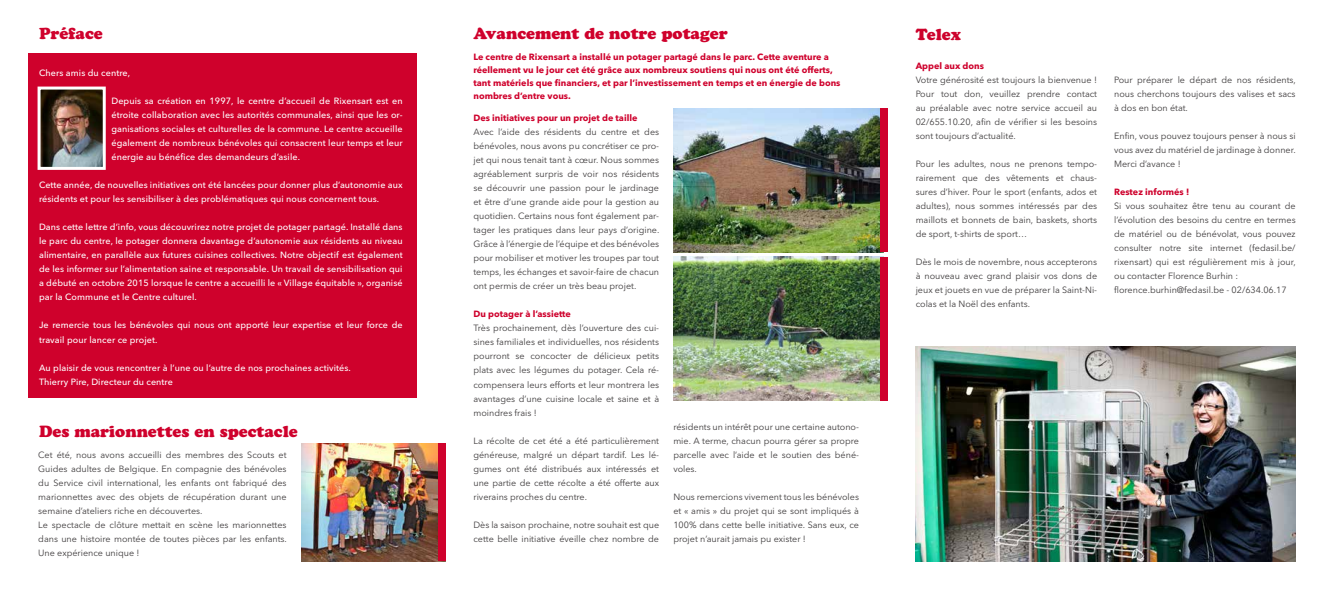
<style>
.page{position:relative;width:1324px;height:596px;background:#fff}
.page>*{position:absolute;margin:0;border:0;box-sizing:border-box;transform-origin:0 0}
.t1{font:16px "Cooper Black Std";color:#cf012c}
.t2{font:16px "Cooper Black Std";color:#cd022c}
.t3{font:9px/14px "Avenir Next LT Pro";color:#3e3b3c;text-align:justify}
.t4{font:500 9px/14px "Avenir Next LT Pro";letter-spacing:.01em;color:#fff}
.t5{font:700 9px/13px "Avenir Next LT Pro";color:#cf012c}
.t6{font:700 9px "Avenir Next LT Pro";color:#ce012c}
</style>
<div class="page">
<div style="left:28px;top:54px;width:389px;height:344px;background:#cf012c"></div>
<img style="left:673px;top:108px;width:207px;height:144px">
<div style="left:880px;top:108px;width:7px;height:144px;background:#cf012c"></div>
<img style="left:301px;top:443px;width:137px;height:117px">
<img style="left:42px;top:90px;width:60px;height:76px">
<div style="left:38px;top:86px;width:68px;height:84px;border:3px solid #fff"></div>
<div style="left:438px;top:443px;width:7px;height:117px;background:#cf012c"></div>
<img style="left:673px;top:256px;width:207px;height:144px">
<div style="left:880px;top:256px;width:7px;height:144px;background:#cf012c"></div>
<img style="left:916px;top:346px;width:379px;height:214px">
<h1 class="t1" style="left:39px;top:24px;width:65px">Préface</h1>
<h1 class="t1" style="left:473px;top:24px;width:256px">Avancement de notre potager</h1>
<p class="t5" style="left:473px;top:50px;width:368px">Le centre de Rixensart a installé un potager partagé dans le parc. Cette aventure a réellement vu le jour cet été grâce aux nombreux soutiens qui nous ont été offerts, tant matériels que financiers, et par l’investissement en temps et en énergie de bons nombres d’entre vous.</p>
<p class="t6" style="left:473px;top:112px;width:165px">Des initiatives pour un projet de taille</p>
<p class="t3" style="left:473px;top:125px;width:187px">Avec l’aide des résidents du centre et des bénévoles, nous avons pu concrétiser ce pro&shy;jet qui nous tenait tant à cœur. Nous sommes agréablement surpris de voir nos résidents se découvrir une passion pour le jardinage et être d’une grande aide pour la gestion au quotidien. Certains nous font également par&shy;tager les pratiques dans leur pays d’origine.<br>Grâce à l’énergie de l’équipe et des bénévoles pour mobiliser et motiver les troupes par tout temps, les échanges et savoir-faire de chacun ont permis de créer un très beau projet.</p>
<p class="t6" style="left:473px;top:308px;width:99px">Du potager à l’assiette</p>
<p class="t3" style="left:473px;top:321px;width:187px">Très prochainement, dès l’ouverture des cui&shy;sines familiales et individuelles, nos résidents pourront se concocter de délicieux petits plats avec les légumes du potager. Cela ré&shy;compensera leurs efforts et leur montrera les avantages d’une cuisine locale et saine et à moindres frais !</p>
<p class="t3" style="left:473px;top:433px;width:187px">La récolte de cet été a été particulièrement généreuse, malgré un départ tardif. Les lé&shy;gumes ont été distribués aux intéressés et une partie de cette récolte a été offerte aux riverains proches du centre.</p>
<p class="t3" style="left:473px;top:517px;width:187px">Dès la saison prochaine, notre souhait est que cette belle initiative éveille chez nombre de</p>
<p class="t4" style="left:39px;top:66px;width:93px">Chers amis du centre,</p>
<p class="t4" style="left:111px;top:94px;width:293px;text-align:justify">Depuis sa création en 1997, le centre d’accueil de Rixensart est en étroite collaboration avec les autorités communales, ainsi que les or&shy;ganisations sociales et culturelles de la commune. Le centre accueille également de nombreux bénévoles qui consacrent leur temps et leur énergie au bénéfice des demandeurs d’asile.</p>
<p class="t4" style="left:39px;top:178px;width:365px">Cette année, de nouvelles initiatives ont été lancées pour donner plus d’autonomie aux résidents et pour les sensibiliser à des problématiques qui nous concernent tous.</p>
<p class="t4" style="left:39px;top:220px;width:365px;text-align:justify">Dans cette lettre d’info, vous découvrirez notre projet de potager partagé. Installé dans le parc du centre, le potager donnera davantage d’autonomie aux résidents au niveau alimentaire, en parallèle aux futures cuisines collectives. Notre objectif est également de les informer sur l’alimentation saine et responsable. Un travail de sensibilisation qui a débuté en octobre 2015 lorsque le centre a accueilli le « Village équitable », organisé par la Commune et le Centre culturel.</p>
<p class="t4" style="left:39px;top:318px;width:365px">Je remercie tous les bénévoles qui nous ont apporté leur expertise et leur force de travail pour lancer ce projet.</p>
<p class="t4" style="left:39px;top:360px;width:313px">Au plaisir de vous rencontrer à l’une ou l’autre de nos prochaines activités.<br>Thierry Pire, Directeur du centre</p>
<p class="t3" style="left:673px;top:419px;width:187px">résidents un intérêt pour une certaine autono&shy;mie. A terme, chacun pourra gérer sa propre parcelle avec l’aide et le soutien des béné&shy;voles.</p>
<p class="t3" style="left:673px;top:489px;width:187px">Nous remercions vivement tous les bénévoles et « amis » du projet qui se sont impliqués à 100% dans cette belle initiative. Sans eux, ce projet n’aurait jamais pu exister !</p>
<h1 class="t1" style="left:39px;top:421px;width:260px">Des marionnettes en spectacle</h1>
<p class="t3" style="left:38px;top:447px;width:250px;text-align:left">Cet été, nous avons accueilli des membres des Scouts et Guides adultes de Belgique. En compagnie des bénévoles du Service civil international, les enfants ont fabriqué des marionnettes avec des objets de récupération durant une semaine d’ateliers riche en découvertes.<br>Le spectacle de clôture mettait en scène les marionnettes dans une histoire montée de toutes pièces par les enfants.<br>Une expérience unique !</p>
<h1 class="t2" style="left:916px;top:24px;width:47px">Telex</h1>
<p class="t6" style="left:916px;top:60px;width:70px">Appel aux dons</p>
<p class="t3" style="left:916px;top:73px;width:183px">Votre générosité est toujours la bienvenue !<br>Pour tout don, veuillez prendre contact au préalable avec notre service accueil au 02/655.10.20, afin de vérifier si les besoins sont toujours d’actualité.</p>
<p class="t3" style="left:916px;top:157px;width:183px">Pour les adultes, nous ne prenons tempo&shy;rairement que des vêtements et chaus&shy;sures d’hiver. Pour le sport (enfants, ados et adultes), nous sommes intéressés par des maillots et bonnets de bain, baskets, shorts de sport, t-shirts de sport…</p>
<p class="t3" style="left:916px;top:255px;width:183px">Dès le mois de novembre, nous accepterons à nouveau avec grand plaisir vos dons de jeux et jouets en vue de préparer la Saint-Ni&shy;colas et la Noël des enfants.</p>
<p class="t3" style="left:1114px;top:73px;width:183px">Pour préparer le départ de nos résidents, nous cherchons toujours des valises et sacs à dos en bon état.</p>
<p class="t3" style="left:1114px;top:129px;width:183px">Enfin, vous pouvez toujours penser à nous si vous avez du matériel de jardinage à donner.<br>Merci d’avance !</p>
<p class="t6" style="left:1114px;top:186px;width:77px">Restez informés !</p>
<p class="t3" style="left:1114px;top:199px;width:183px;text-align:left">Si vous souhaitez être tenu au courant de l’évolution des besoins du centre en termes de matériel ou de bénévolat, vous pouvez consulter notre site internet (fedasil.be/ rixensart) qui est régulièrement mis à jour, ou contacter Florence Burhin : florence.burhin@fedasil.be - 02/634.06.17</p>
</div>
